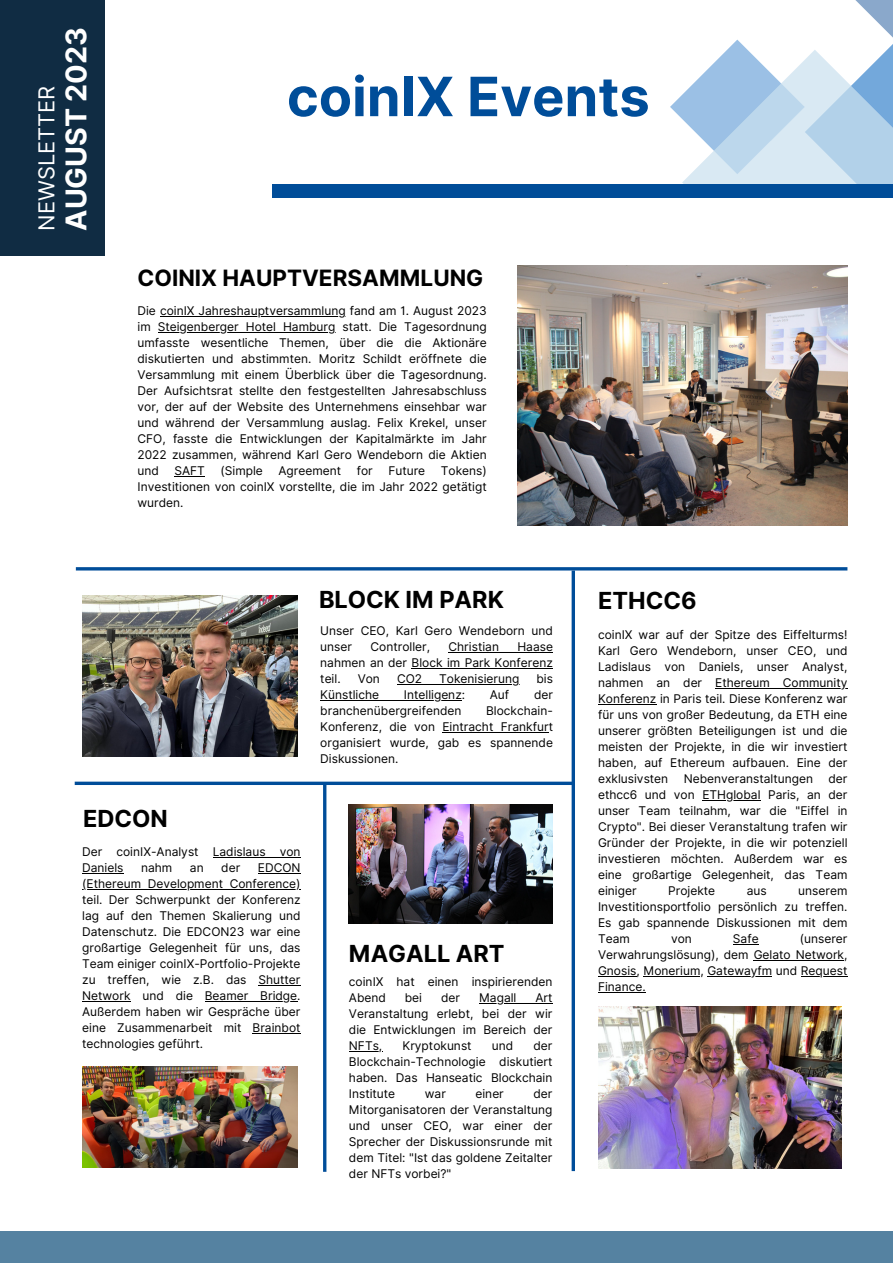
<style>
.page{position:relative;width:893px;height:1264px;background:#fff}
.page>*{position:absolute;margin:0;border:0;box-sizing:border-box;transform-origin:0 0}
.t1{font:700 54.15px "Inter";color:#004d99}
.t2{font:700 28.65px "Inter";color:#fff}
.t3{font:700 23.55px "Inter";color:#000}
.t4{font:700 22.5px "Inter";color:#000}
.t5{font:21.9px "Inter";color:#fff}
.t6{font:12px/16px "Inter";color:#000;text-align:justify}
</style>
<div class="page">
<img style="left:349px;top:804px;width:203px;height:120px">
<hr style="left:323px;top:783px;width:3px;height:388px;background:#004d99">
<svg style="left:571px;top:570px;width:4px;height:601px;background:#2768a8"></svg>
<img style="left:82px;top:1066px;width:215px;height:101px">
<img style="left:598px;top:1006px;width:242px;height:162px">
<div style="left:0;top:1230px;width:892px;height:32px;background:#5582a1"></div>
<div style="left:271px;top:184px;width:621px;height:14px;background:#004d99"></div>
<div style="left:0;top:0;width:105px;height:255px;background:#102c43"></div>
<svg style="left:670px;top:0;width:222px;height:184px"></svg>
<svg style="left:75px;top:781px;width:499px;height:4px;background:#2869a9"></svg>
<hr style="left:76px;top:567px;width:771px;height:3px;background:#004d99">
<img style="left:82px;top:595px;width:215px;height:161px">
<img style="left:517px;top:266px;width:330px;height:259px">
<hr style="left:160px;top:316px;width:185px;height:1px;background:#000">
<hr style="left:158px;top:332px;width:177px;height:1px;background:#000">
<hr style="left:174px;top:476px;width:31px;height:1px;background:#000">
<hr style="left:213px;top:856px;width:87px;height:1px;background:#000">
<hr style="left:82px;top:872px;width:41px;height:1px;background:#000">
<hr style="left:258px;top:872px;width:42px;height:1px;background:#000">
<hr style="left:82px;top:888px;width:218px;height:1px;background:#000">
<hr style="left:258px;top:984px;width:42px;height:1px;background:#000">
<hr style="left:82px;top:1000px;width:49px;height:1px;background:#000">
<hr style="left:205px;top:1000px;width:92px;height:1px;background:#000">
<hr style="left:252px;top:1032px;width:48px;height:1px;background:#000">
<hr style="left:479px;top:1003px;width:73px;height:1px;background:#000">
<hr style="left:349px;top:1051px;width:33px;height:1px;background:#000">
<hr style="left:715px;top:687px;width:132px;height:1px;background:#000">
<hr style="left:598px;top:703px;width:58px;height:1px;background:#000">
<hr style="left:702px;top:799px;width:58px;height:1px;background:#000">
<hr style="left:753px;top:959px;width:91px;height:1px;background:#000">
<hr style="left:598px;top:975px;width:38px;height:1px;background:#000">
<hr style="left:643px;top:975px;width:57px;height:1px;background:#000">
<hr style="left:707px;top:975px;width:65px;height:1px;background:#000">
<hr style="left:800px;top:975px;width:47px;height:1px;background:#000">
<hr style="left:598px;top:991px;width:47px;height:1px;background:#000">
<hr style="left:448px;top:652px;width:105px;height:1px;background:#000">
<hr style="left:411px;top:668px;width:142px;height:1px;background:#000">
<hr style="left:397px;top:684px;width:122px;height:1px;background:#000">
<hr style="left:320px;top:700px;width:142px;height:1px;background:#000">
<hr style="left:442px;top:732px;width:106px;height:1px;background:#000">
<p class="t5" style="left:33px;top:231px;width:147px;rotate:-90deg">NEWSLETTER</p>
<p class="t2" style="left:59px;top:231px;width:205px;rotate:-90deg">AUGUST 2023</p>
<p class="t1" style="left:287px;top:64px;width:364px">coinIX Events</p>
<p class="t4" style="left:137px;top:264px;width:347px">COINIX HAUPTVERSAMMLUNG</p>
<p class="t6" style="left:137px;top:302px;width:351px">Die coinIX Jahreshauptversammlung fand am 1. August 2023 im Steigenberger Hotel Hamburg statt. Die Tagesordnung umfasste wesentliche Themen, über die die Aktionäre diskutierten und abstimmten. Moritz Schildt eröffnete die Versammlung mit einem Überblick über die Tagesordnung.<br>Der Aufsichtsrat stellte den festgestellten Jahresabschluss vor, der auf der Website des Unternehmens einsehbar war und während der Versammlung auslag. Felix Krekel, unser CFO, fasste die Entwicklungen der Kapitalmärkte im Jahr 2022 zusammen, während Karl Gero Wendeborn die Aktien und</p>
<p class="t6" style="left:137px;top:462px;width:351px;text-indent:303px">Tokens)<br>Investitionen von coinIX vorstellte, die im Jahr 2022 getätigt wurden.</p>
<p class="t6" style="left:174px;top:462px;width:32px">SAFT</p>
<p class="t6" style="left:220px;top:462px;width:44px">(Simple</p>
<p class="t6" style="left:278px;top:462px;width:64px">Agreement</p>
<p class="t6" style="left:357px;top:462px;width:18px">for</p>
<p class="t6" style="left:388px;top:462px;width:38px">Future</p>
<p class="t3" style="left:83px;top:804px;width:86px">EDCON</p>
<p class="t6" style="left:82px;top:843px;width:220px">Der coinIX-Analyst Ladislaus von<br>Daniels</p>
<p class="t6" style="left:82px;top:859px;width:220px;text-indent:176px">EDCON (Ethereum Development Conference) teil. Der Schwerpunkt der Konferenz lag auf den Themen Skalierung und Datenschutz. Die EDCON23 war eine großartige Gelegenheit für uns, das Team einiger coinIX-Portfolio-Projekte zu treffen, wie z.B. das Shutter Network und die Beamer Bridge.<br>Außerdem haben wir Gespräche über eine Zusammenarbeit mit Brainbot technologies geführt.</p>
<p class="t6" style="left:141px;top:859px;width:33px">nahm</p>
<p class="t6" style="left:190px;top:859px;width:15px">an</p>
<p class="t6" style="left:221px;top:859px;width:21px">der</p>
<p class="t3" style="left:319px;top:585px;width:186px">BLOCK IM PARK</p>
<p class="t6" style="left:320px;top:622px;width:234px">Unser CEO, Karl Gero Wendeborn und unser</p>
<p class="t6" style="left:370px;top:638px;width:61px">Controller,</p>
<p class="t6" style="left:448px;top:638px;width:52px">Christian</p>
<p class="t6" style="left:320px;top:638px;width:234px;text-indent:197px">Haase nahmen an der Block im Park Konferenz teil.</p>
<p class="t6" style="left:357px;top:670px;width:24px">Von</p>
<p class="t6" style="left:397px;top:670px;width:27px">CO2</p>
<p class="t6" style="left:439px;top:670px;width:82px">Tokenisierung</p>
<p class="t6" style="left:536px;top:670px;width:18px">bis</p>
<p class="t6" style="left:320px;top:686px;width:60px">Künstliche</p>
<p class="t6" style="left:404px;top:686px;width:63px">Intelligenz:</p>
<p class="t6" style="left:490px;top:686px;width:21px">Auf</p>
<p class="t6" style="left:534px;top:686px;width:21px">der</p>
<p class="t6" style="left:320px;top:702px;width:143px">branchenübergreifenden</p>
<p class="t6" style="left:320px;top:702px;width:234px;text-indent:166px">Blockchain-Konferenz, die von Eintracht Frankfurt organisiert wurde, gab es spannende Diskussionen.</p>
<p class="t3" style="left:349px;top:939px;width:157px">MAGALL ART</p>
<p class="t6" style="left:349px;top:973px;width:205px">coinIX hat einen inspirierenden<br>Abend</p>
<p class="t6" style="left:405px;top:989px;width:19px">bei</p>
<p class="t6" style="left:441px;top:989px;width:21px">der</p>
<p class="t6" style="left:479px;top:989px;width:39px">Magall</p>
<p class="t6" style="left:349px;top:989px;width:205px;text-indent:186px">Art Veranstaltung erlebt, bei der wir die Entwicklungen im Bereich der NFTs,</p>
<p class="t6" style="left:349px;top:1037px;width:205px;text-indent:184px">der Blockchain-Technologie diskutiert haben. Das Hanseatic Blockchain Institute</p>
<p class="t6" style="left:402px;top:1037px;width:71px">Kryptokunst</p>
<p class="t6" style="left:492px;top:1037px;width:23px">und</p>
<p class="t6" style="left:425px;top:1085px;width:23px">war</p>
<p class="t6" style="left:475px;top:1085px;width:30px">einer</p>
<p class="t6" style="left:349px;top:1085px;width:205px;text-indent:184px">der Mitorganisatoren der Veranstaltung und unser CEO, war einer der Sprecher der Diskussionsrunde mit dem Titel: "Ist das goldene Zeitalter der NFTs vorbei?"</p>
<p class="t3" style="left:598px;top:586px;width:100px">ETHCC6</p>
<p class="t6" style="left:598px;top:626px;width:251px">coinIX war auf der Spitze des Eiffelturms!<br>Karl Gero Wendeborn, unser CEO, und Ladislaus von Daniels, unser Analyst, nahmen an der Ethereum Community Konferenz in Paris teil. Diese Konferenz war für uns von großer Bedeutung, da ETH eine unserer größten Beteiligungen ist und die meisten der Projekte, in die wir investiert haben, auf Ethereum aufbauen. Eine der exklusivsten</p>
<p class="t6" style="left:598px;top:770px;width:251px;text-indent:230px">der ethcc6 und von ETHglobal Paris, an der unser Team teilnahm, war die "Eiffel in Crypto". Bei dieser Veranstaltung trafen wir Gründer der Projekte, in die wir potenziell investieren möchten. Außerdem war es eine großartige Gelegenheit, das Team einiger</p>
<p class="t6" style="left:683px;top:770px;width:131px">Nebenveranstaltungen</p>
<p class="t6" style="left:668px;top:882px;width:49px">Projekte</p>
<p class="t6" style="left:746px;top:882px;width:21px">aus</p>
<p class="t6" style="left:598px;top:882px;width:251px;text-indent:200px">unserem Investitionsportfolio persönlich zu treffen.<br>Es gab spannende Diskussionen mit dem Team</p>
<p class="t6" style="left:598px;top:930px;width:251px;text-indent:202px">(unserer Verwahrungslösung), dem Gelato Network, Gnosis, Monerium, Gatewayfm und Request Finance.</p>
<p class="t6" style="left:671px;top:930px;width:22px">von</p>
<p class="t6" style="left:732px;top:930px;width:27px">Safe</p>
</div>
